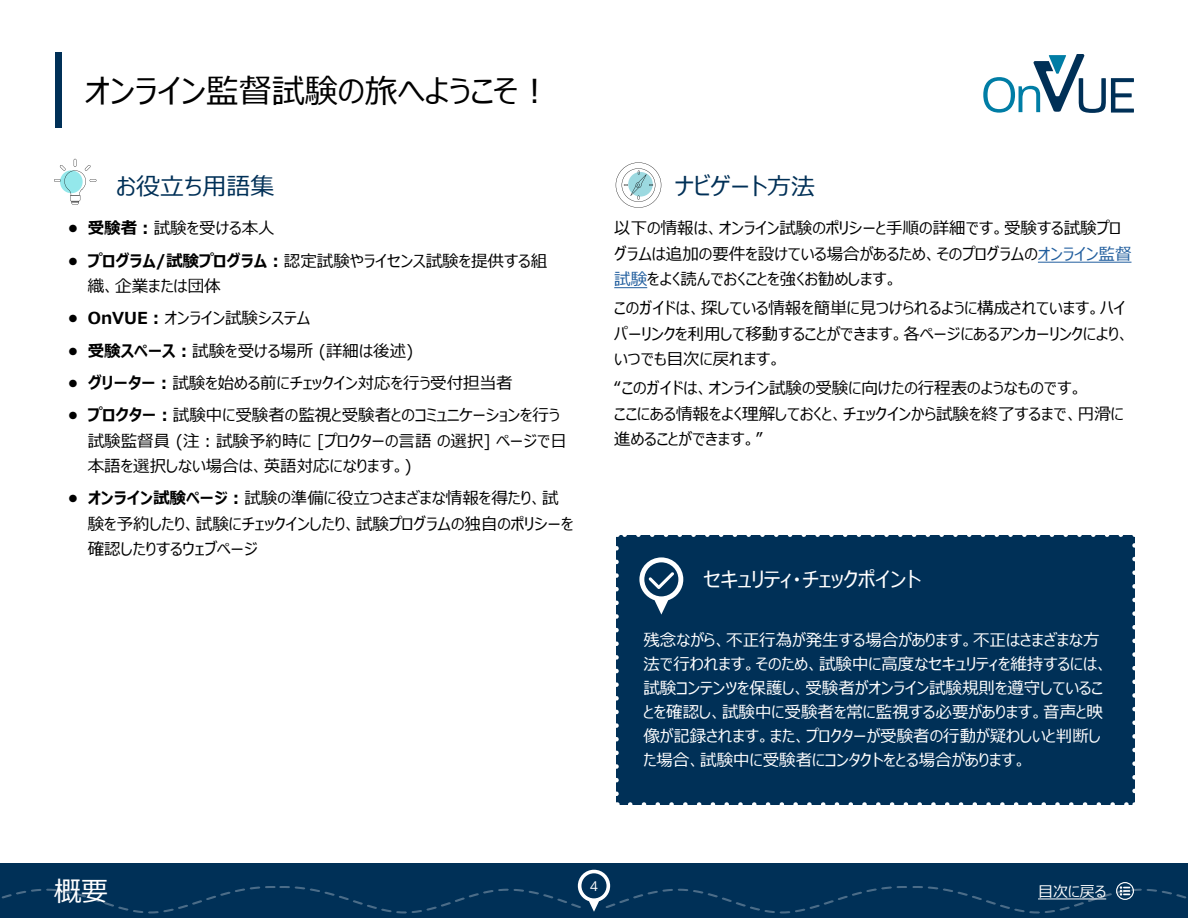
<style>
.page{position:relative;width:1188px;height:918px;background:#fff}
.page>*{position:absolute;margin:0;border:0;box-sizing:border-box;transform-origin:0 0}
.t1{font:33px "Meiryo UI";color:#000}
.t2{font:27px "Meiryo UI";color:#fff}
.t3{font:24px "Meiryo UI";color:#003057}
.t4{font:21px "Meiryo UI";color:#fff}
.t5{font:16.5px/25.5px "Meiryo UI";color:#000}
.t6{font:16.5px/24px "Meiryo UI";color:#fff}
.t7{font:15px "Meiryo UI";color:#fff}
.t8{font:13.5px "Open Sans";color:#fff}
.s1{font-weight:700}
.s2{color:#215e9e}
</style>
<div class="page">
<div style="left:0;top:864px;width:1188px;height:54px;background:#003057"></div>
<hr style="left:1038px;top:262px;width:94px;height:1px;background:#215e9e">
<hr style="left:614px;top:287px;width:33px;height:1px;background:#215e9e">
<div style="left:55px;top:52px;width:7px;height:76px;background:#003057"></div>
<svg style="left:983px;top:54px;width:151px;height:59px"></svg>
<div style="left:617px;top:535px;width:518px;height:270px;background:#003057"></div>
<svg style="left:630px;top:802px;width:498px;height:3px"></svg>
<svg style="left:616px;top:548px;width:3px;height:257px"></svg>
<svg style="left:1132px;top:535px;width:3px;height:256px"></svg>
<svg style="left:617px;top:535px;width:504px;height:2px"></svg>
<svg style="left:639px;top:557px;width:44px;height:58px"></svg>
<svg style="left:54px;top:159px;width:42px;height:46px"></svg>
<svg style="left:616px;top:162px;width:45px;height:46px"></svg>
<svg style="left:1px;top:870px;width:1186px;height:43px"></svg>
<h1 class="t1" style="left:85px;top:68px;width:468px">オンライン監督試験の旅へようこそ！</h1>
<h3 class="t3" style="left:117px;top:170px;width:159px">お役立ち用語集</h3>
<p class="t5" style="left:68px;top:216px;width:209px"><span class="s1">• 受験者：</span>試験を受ける本人</p>
<p class="t5" style="left:88px;top:249px;width:461px;text-indent:-20px"><span class="s1">• プログラム/試験プログラム：</span>認定試験やライセンス試験を提供する組織、企業または団体</p>
<p class="t5" style="left:68px;top:306px;width:244px"><span class="s1">• OnVUE：</span>オンライン試験システム</p>
<p class="t5" style="left:68px;top:339px;width:347px"><span class="s1">• 受験スペース：</span>試験を受ける場所 (詳細は後述)</p>
<p class="t5" style="left:68px;top:371px;width:447px"><span class="s1">• グリーター：</span>試験を始める前にチェックイン対応を行う受付担当者</p>
<p class="t5" style="left:88px;top:403px;width:481px;text-indent:-20px"><span class="s1">• プロクター：</span>試験中に受験者の監視と受験者とのコミュニケーションを行う試験監督員 (注：試験予約時に [プロクターの言語 の選択] ページで日本語を選択しない場合は、英語対応になります。)</p>
<p class="t5" style="left:88px;top:486px;width:487px;text-indent:-20px"><span class="s1">• オンライン試験ページ：</span>試験の準備に役立つさまざまな情報を得たり、試験を予約したり、試験にチェックインしたり、試験プログラムの独自のポリシーを確認したりするウェブページ</p>
<h3 class="t3" style="left:675px;top:170px;width:142px">ナビゲート方法</h3>
<p class="t5" style="left:614px;top:216px;width:519px">以下の情報は、オンライン試験のポリシーと手順の詳細です。受験する試験プログラムは追加の要件を設けている場合があるため、そのプログラムの<span class="s2">オンライン監督試験</span>をよく読んでおくことを強くお勧めします。</p>
<p class="t5" style="left:614px;top:296px;width:517px">このガイドは、探している情報を簡単に見つけられるように構成されています。ハイパーリンクを利用して移動することができます。各ページにあるアンカーリンクにより、いつでも目次に戻れます。</p>
<p class="t5" style="left:614px;top:376px;width:511px">“このガイドは、オンライン試験の受験に向けたの行程表のようなものです。<br>ここにある情報をよく理解しておくと、チェックインから試験を終了するまで、円滑に進めることができます。”</p>
<p class="t4" style="left:704px;top:564px;width:219px">セキュリティ・チェックポイント</p>
<p class="t6" style="left:643px;top:629px;width:466px">残念ながら、不正行為が発生する場合があります。不正はさまざまな方法で行われます。そのため、試験中に高度なセキュリティを維持するには、試験コンテンツを保護し、受験者がオンライン試験規則を遵守していることを確認し、試験中に受験者を常に監視する必要があります。音声と映像が記録されます。また、プロクターが受験者の行動が疑わしいと判断した場合、試験中に受験者にコンタクトをとる場合があります。</p>
<h2 class="t2" style="left:54px;top:873px;width:55px">概要</h2>
<p class="t8" style="left:590px;top:877px;width:9px">4</p>
<p class="t7" style="left:1038px;top:881px;width:70px">目次に戻る</p>
</div>
